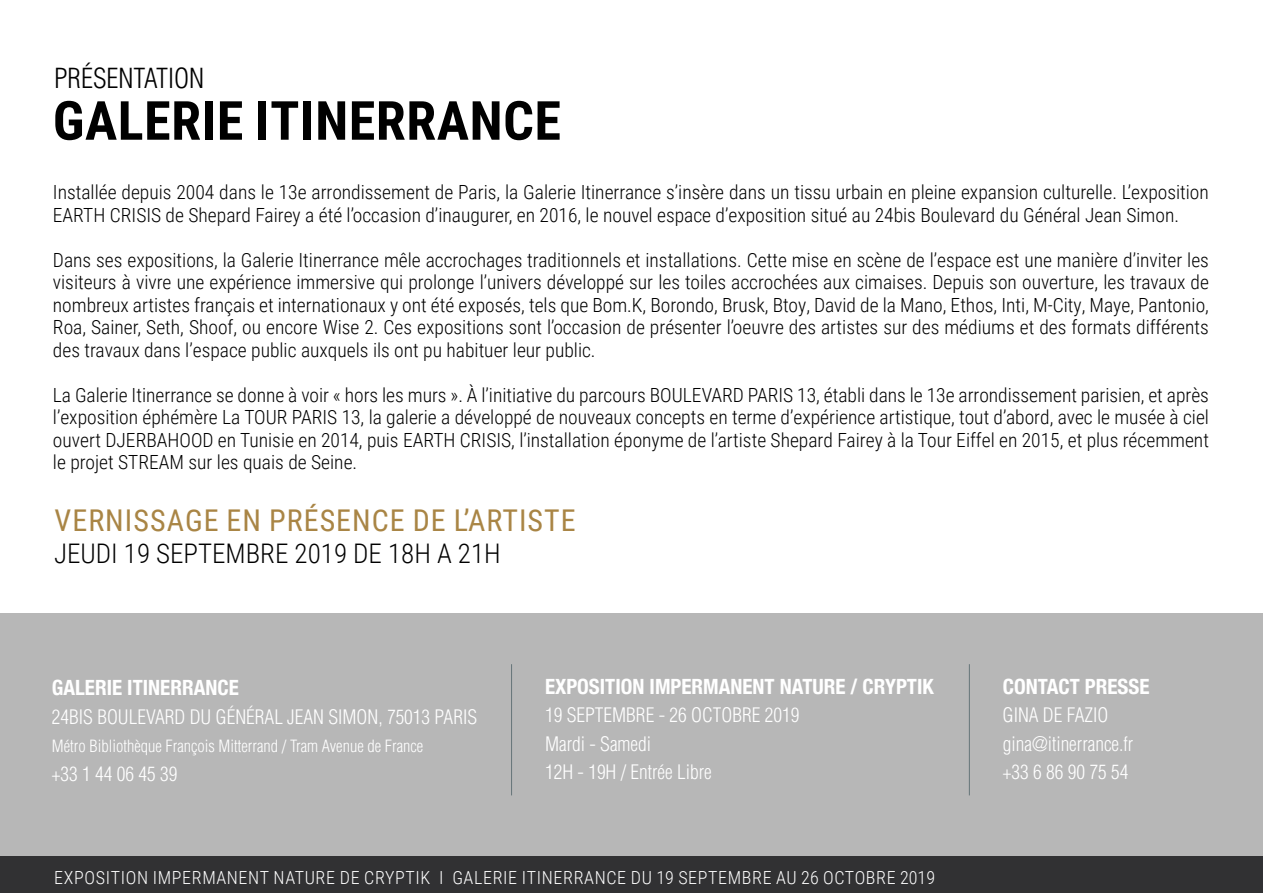
<style>
.page{position:relative;width:1263px;height:893px;background:#fff}
.page>*{position:absolute;margin:0;border:0;box-sizing:border-box;transform-origin:0 0}
.t1{font:700 54px "Roboto Condensed";letter-spacing:.01em;color:#000}
.t2{font:30px "Roboto Condensed";letter-spacing:.035em;color:#a98545}
.t3{font:300 27px "Roboto Condensed";color:#000}
.t4{font:300 condensed 27px "Helvetica";color:#000}
.t5{font:700 condensed 21px "Helvetica Neue";color:#fff}
.t6{font:300 19.5px/22.5px "Roboto Condensed";color:#000;text-align:justify}
.t7{font:300 condensed 19.5px/28.5px "Helvetica";color:#fff}
.t8{font:300 18px "Roboto Condensed";letter-spacing:.035em;color:#fff}
.t9{font:300 condensed 16.5px "Helvetica";color:#fff}
</style>
<div class="page">
<div style="left:0;top:614px;width:1263px;height:243px;background:#b7b7b7"></div>
<hr style="left:511px;top:664px;width:1px;height:131px;background:#667579">
<hr style="left:969px;top:664px;width:1px;height:131px;background:#667579">
<div style="left:0;top:857px;width:1263px;height:36px;background:#313133"></div>
<h3 class="t4" style="left:54px;top:61px;width:152px">PRÉSENTATION</h3>
<h1 class="t1" style="left:53px;top:83px;width:510px">GALERIE ITINERRANCE</h1>
<p class="t6" style="left:53px;top:180px;width:1157px">Installée depuis 2004 dans le 13e arrondissement de Paris, la Galerie Itinerrance s’insère dans un tissu urbain en pleine expansion culturelle. L’exposition<br>EARTH CRISIS de Shepard Fairey a été l’occasion d’inaugurer, en 2016, le nouvel espace d’exposition situé au 24bis Boulevard du Général Jean Simon.</p>
<p class="t6" style="left:53px;top:248px;width:1157px">Dans ses expositions, la Galerie Itinerrance mêle accrochages traditionnels et installations. Cette mise en scène de l’espace est une manière d’inviter les visiteurs à vivre une expérience immersive qui prolonge l’univers développé sur les toiles accrochées aux cimaises. Depuis son ouverture, les travaux de nombreux artistes français et internationaux y ont été exposés, tels que Bom.K, Borondo, Brusk, Btoy, David de la Mano, Ethos, Inti, M-City, Maye, Pantonio, Roa, Sainer, Seth, Shoof, ou encore Wise 2. Ces expositions sont l’occasion de présenter l’oeuvre des artistes sur des médiums et des formats différents des travaux dans l’espace public auxquels ils ont pu habituer leur public.</p>
<p class="t6" style="left:53px;top:383px;width:1157px">La Galerie Itinerrance se donne à voir « hors les murs ». À l’initiative du parcours BOULEVARD PARIS 13, établi dans le 13e arrondissement parisien, et après l’exposition éphémère La TOUR PARIS 13, la galerie a développé de nouveaux concepts en terme d’expérience artistique, tout d’abord, avec le musée à ciel ouvert DJERBAHOOD en Tunisie en 2014, puis EARTH CRISIS, l’installation éponyme de l’artiste Shepard Fairey à la Tour Eiffel en 2015, et plus récemment le projet STREAM sur les quais de Seine.</p>
<h2 class="t2" style="left:55px;top:499px;width:523px">VERNISSAGE EN PRÉSENCE DE L’ARTISTE</h2>
<h3 class="t3" style="left:54px;top:534px;width:448px">JEUDI 19 SEPTEMBRE 2019 DE 18H A 21H</h3>
<p class="t5" style="left:52px;top:670px;width:188px">GALERIE ITINERRANCE</p>
<p class="t7" style="left:52px;top:702px;width:427px">24BIS BOULEVARD DU GÉNÉRAL JEAN SIMON, 75013 PARIS</p>
<p class="t9" style="left:52px;top:736px;width:373px">Métro Bibliothèque François Mitterrand / Tram Avenue de France</p>
<p class="t7" style="left:52px;top:759px;width:127px">+33 1 44 06 45 39</p>
<p class="t5" style="left:545px;top:669px;width:390px">EXPOSITION IMPERMANENT NATURE / CRYPTIK</p>
<p class="t7" style="left:545px;top:701px;width:256px">19 SEPTEMBRE - 26 OCTOBRE 2019<br>Mardi - Samedi<br>12H - 19H / Entrée Libre</p>
<p class="t8" style="left:54px;top:865px;width:882px">EXPOSITION IMPERMANENT NATURE DE CRYPTIK I GALERIE ITINERRANCE DU 19 SEPTEMBRE AU 26 OCTOBRE 2019</p>
<p class="t5" style="left:1003px;top:669px;width:148px">CONTACT PRESSE</p>
<p class="t7" style="left:1003px;top:701px;width:132px">GINA DE FAZIO gina@itinerrance.fr +33 6 86 90 75 54</p>
</div>
